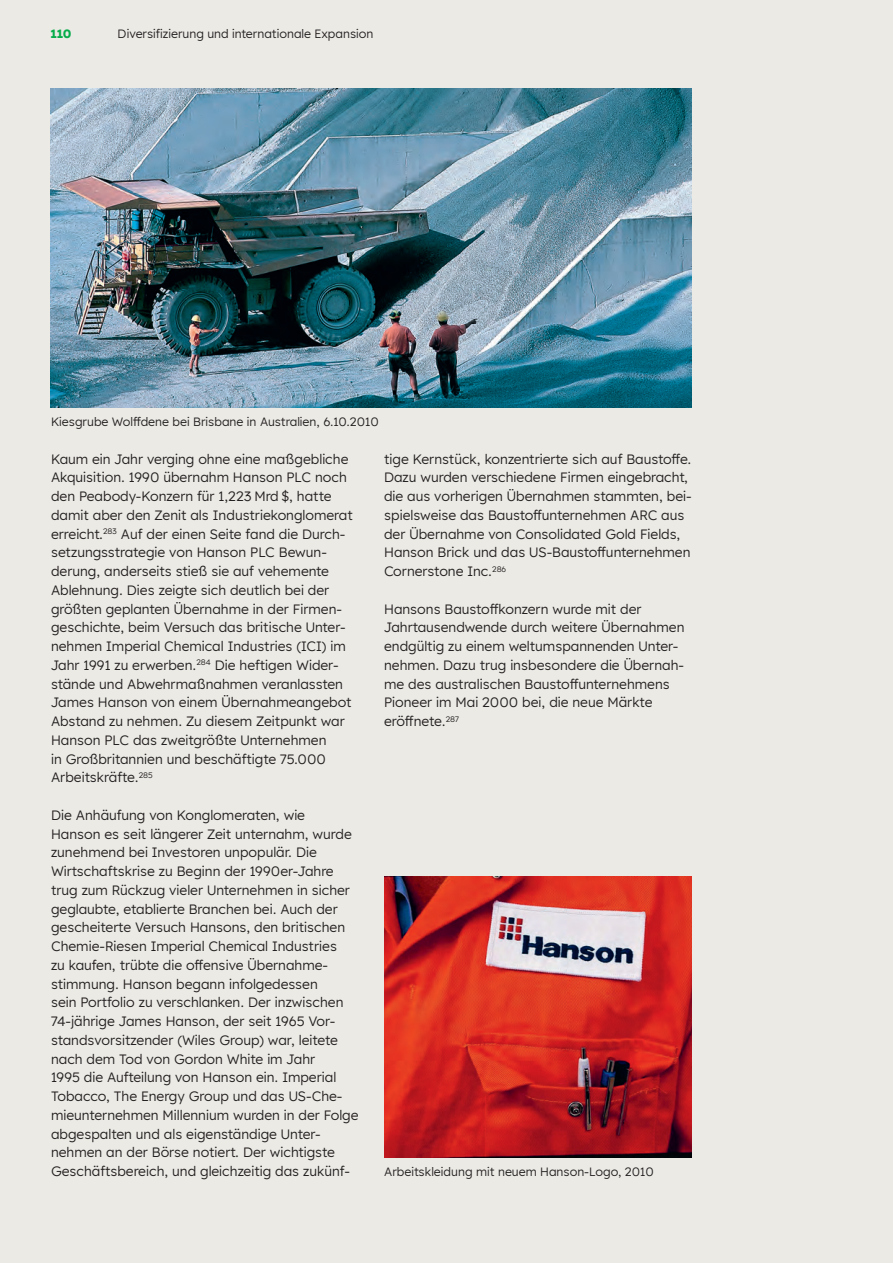
<style>
.page{position:relative;width:893px;height:1263px;background:#ebeae5}
.page>*{position:absolute;margin:0;border:0;box-sizing:border-box;transform-origin:0 0}
.t1{font:13.5px/18.8px "Lexend HM";color:#231f20}
.t2{font:12px "Lexend HM";color:#231f20}
.t3{font:700 12px "Lexend HM";color:#07ac4b}
</style>
<div class="page">
<img style="left:51px;top:89px;width:641px;height:318px">
<img style="left:384px;top:876px;width:308px;height:281px">
<p class="t3" style="left:51px;top:24px;width:23px">110</p>
<p class="t2" style="left:118px;top:25px;width:257px">Diversifizierung und internationale Expansion</p>
<p class="t2" style="left:51px;top:413px;width:329px">Kiesgrube Wolffdene bei Brisbane in Australien, 6.10.2010</p>
<p class="t1" style="left:51px;top:449px;width:303px">Kaum ein Jahr verging ohne eine maßgebliche Akquisition. 1990 übernahm Hanson PLC noch den Peabody-Konzern für 1,223 Mrd $, hatte damit aber den Zenit als Industriekonglomerat erreicht.<sup>283</sup> Auf der einen Seite fand die Durch&shy;setzungsstrategie von Hanson PLC Bewun&shy;derung, anderseits stieß sie auf vehemente Ablehnung. Dies zeigte sich deutlich bei der größten geplanten Übernahme in der Firmen&shy;geschichte, beim Versuch das britische Unter&shy;nehmen Imperial Chemical Industries (ICI) im Jahr 1991 zu erwerben.<sup>284</sup> Die heftigen Wider&shy;stände und Abwehrmaßnahmen veranlassten James Hanson von einem Übernahmeangebot Abstand zu nehmen. Zu diesem Zeitpunkt war Hanson PLC das zweitgrößte Unternehmen<br>in Großbritannien und beschäftigte 75.000<br>Arbeitskräfte.<sup>285</sup></p>
<p class="t1" style="left:51px;top:805px;width:309px">Die Anhäufung von Konglomeraten, wie<br>Hanson es seit längerer Zeit unternahm, wurde zunehmend bei Investoren unpopulär. Die Wirtschaftskrise zu Beginn der 1990er-Jahre trug zum Rückzug vieler Unternehmen in sicher geglaubte, etablierte Branchen bei. Auch der gescheiterte Versuch Hansons, den britischen Chemie-Riesen Imperial Chemical Industries<br>zu kaufen, trübte die offensive Übernahme&shy;stimmung. Hanson begann infolgedessen<br>sein Portfolio zu verschlanken. Der inzwischen 74-jährige James Hanson, der seit 1965 Vor&shy;standsvorsitzender (Wiles Group) war, leitete nach dem Tod von Gordon White im Jahr<br>1995 die Aufteilung von Hanson ein. Imperial Tobacco, The Energy Group und das US-Che&shy;mieunternehmen Millennium wurden in der Folge abgespalten und als eigenständige Unter&shy;nehmen an der Börse notiert. Der wichtigste Geschäftsbereich, und gleichzeitig das zukünf-</p>
<p class="t1" style="left:384px;top:449px;width:309px">tige Kernstück, konzentrierte sich auf Baustoffe.<br>Dazu wurden verschiedene Firmen eingebracht, die aus vorherigen Übernahmen stammten, bei&shy;spielsweise das Baustoffunternehmen ARC aus der Übernahme von Consolidated Gold Fields, Hanson Brick und das US-Baustoffunternehmen Cornerstone Inc.<sup>286</sup></p>
<p class="t1" style="left:384px;top:599px;width:302px">Hansons Baustoffkonzern wurde mit der Jahrtausendwende durch weitere Übernahmen endgültig zu einem weltumspannenden Unter&shy;nehmen. Dazu trug insbesondere die Übernah&shy;me des australischen Baustoffunternehmens Pioneer im Mai 2000 bei, die neue Märkte eröffnete.<sup>287</sup></p>
<p class="t2" style="left:384px;top:1163px;width:271px">Arbeitskleidung mit neuem Hanson-Logo, 2010</p>
</div>
